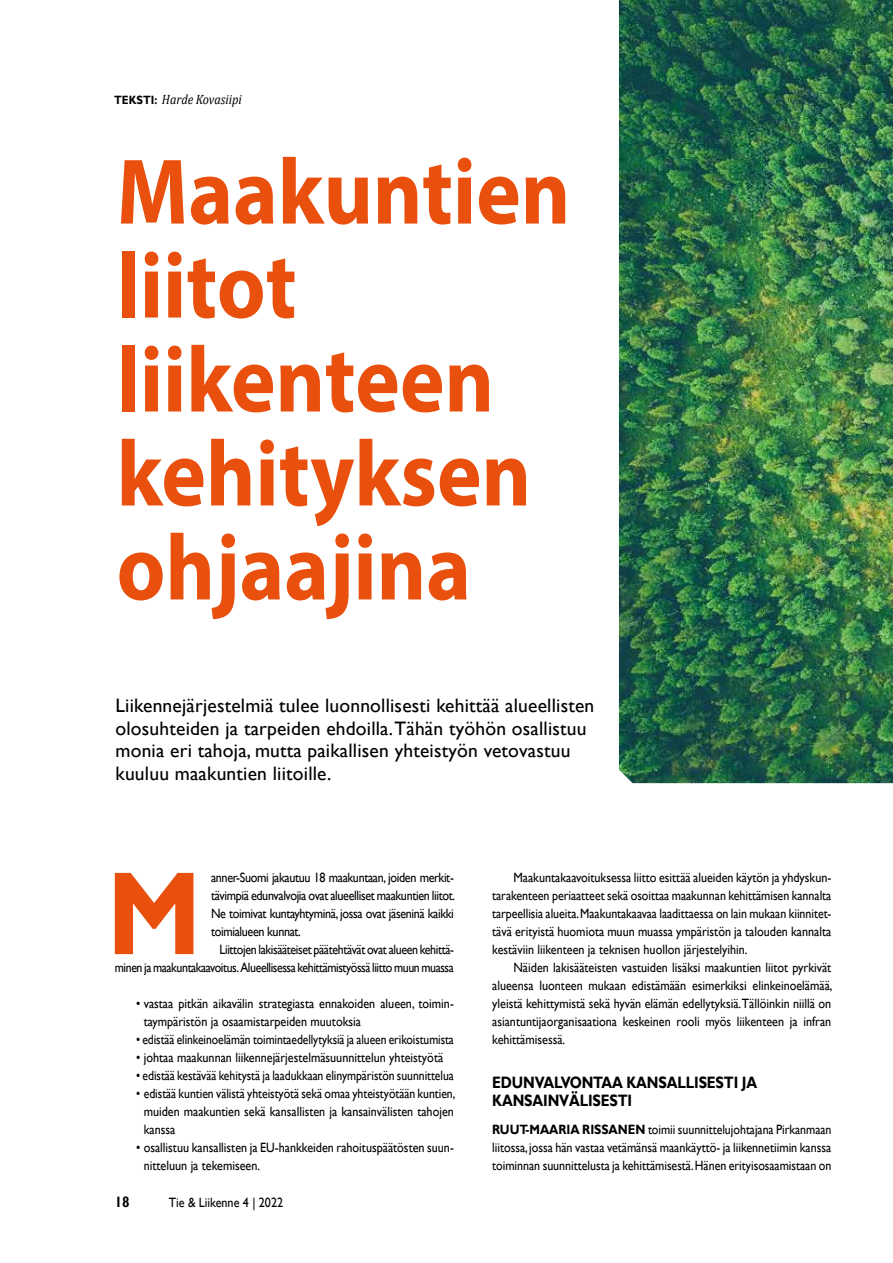
<style>
.page{position:relative;width:893px;height:1263px;background:#fff}
.page>*{position:absolute;margin:0;border:0;box-sizing:border-box;transform-origin:0 0}
.t1{font:700 119.1px "Gill Sans";color:#e9500e;scale:.9 1}
.t2{font:700 93.9px/93.9px "Myriad Pro";color:#e9500e;scale:.9 1}
.t3{font:19.5px/22.5px "Gill Sans";letter-spacing:.01em;color:#000}
.t4{font:700 16.5px/18px "Gill Sans";letter-spacing:-.01em;color:#000;scale:.84 1}
.t5{font:700 15px "Gill Sans";color:#000;scale:.9 1}
.t6{font:13.5px/18px "Gill Sans";color:#000;text-align:justify;scale:.9 1}
.t7{font:13.5px/18px "Gill Sans";color:#000;text-align:justify;scale:.87 1}
.t8{font:13.5px/18px "Gill Sans";color:#000;text-align:justify;scale:.88 1}
.t9{font:13.5px/18px "Gill Sans";letter-spacing:-.03em;color:#000;text-align:right;scale:.89 1}
.t10{font:13.5px "Gill Sans";color:#000;scale:.86 1}
.t11{font:italic 13.5px "Cambria";color:#000;scale:.9 1}
.s1{font-family:"Gill Sans";font-weight:700;font-style:normal;font-size:12px}
.s2{font-weight:700}
</style>
<div class="page">
<img style="left:619px;top:0;width:274px;height:783px">
<p class="t11" style="left:114px;top:90px;width:143px"><span class="s1">TEKSTI:</span> Harde Kovasiipi</p>
<h2 class="t2" style="left:117px;top:142px;width:506px">Maakuntien liitot liikenteen kehityksen ohjaajina</h2>
<h3 class="t3" style="left:115px;top:695px;width:480px">Liikennejärjestelmiä tulee luonnollisesti kehittää alueellisten olosuhteiden ja tarpeiden ehdoilla. Tähän työhön osallistuu monia eri tahoja, mutta paikallisen yhteistyön vetovastuu kuuluu maakuntien liitoille.</h3>
<h1 class="t1" style="left:107px;top:842px;width:107px">M</h1>
<p class="t6" style="left:211px;top:869px;width:273px">anner-Suomi jakautuu 18 maakuntaan, joiden merkit&shy;tävimpiä edunvalvojia ovat alueelliset maakuntien liitot.<br>Ne toimivat kuntayhtyminä, jossa ovat jäseninä kaikki toimialueen kunnat.</p>
<p class="t9" style="left:115px;top:941px;width:383px">Liittojen lakisääteiset päätehtävät ovat alueen kehittä-<br>minen ja maakuntakaavoitus. Alueellisessa kehittämistyössä liitto muun muassa</p>
<p class="t6" style="left:144px;top:995px;width:346px;text-indent:-8px">• vastaa pitkän aikavälin strategiasta ennakoiden alueen, toimin&shy;taympäristön ja osaamistarpeiden muutoksia</p>
<p class="t10" style="left:136px;top:1032px;width:371px">• edistää elinkeinoelämän toimintaedellytyksiä ja alueen erikoistumista</p>
<p class="t6" style="left:136px;top:1049px;width:343px">• johtaa maakunnan liikennejärjestelmäsuunnittelun yhteistyötä</p>
<p class="t7" style="left:136px;top:1067px;width:367px">• edistää kestävää kehitystä ja laadukkaan elinympäristön suunnittelua</p>
<p class="t7" style="left:144px;top:1085px;width:360px;text-indent:-8px">• edistää kuntien välistä yhteistyötä sekä omaa yhteistyötään kuntien, muiden maakuntien sekä kansallisten ja kansainvälisten tahojen kanssa</p>
<p class="t6" style="left:144px;top:1139px;width:346px;text-indent:-8px">• osallistuu kansallisten ja EU-hankkeiden rahoituspäätösten suun&shy;nitteluun ja tekemiseen.</p>
<p class="t5" style="left:115px;top:1193px;width:18px">18</p>
<p class="t6" style="left:169px;top:1194px;width:129px">Tie &amp; Liikenne 4 | 2022</p>
<p class="t6" style="left:492px;top:869px;width:378px;text-indent:21px">Maakuntakaavoituksessa liitto esittää alueiden käytön ja yhdyskun&shy;tarakenteen periaatteet sekä osoittaa maakunnan kehittämisen kannalta tarpeellisia alueita. Maakuntakaavaa laadittaessa on lain mukaan kiinnitet&shy;tävä erityistä huomiota muun muassa ympäristön ja talouden kannalta kestäviin liikenteen ja teknisen huollon järjestelyihin.</p>
<p class="t6" style="left:492px;top:959px;width:380px;text-indent:21px">Näiden lakisääteisten vastuiden lisäksi maakuntien liitot pyrkivät alueensa luonteen mukaan edistämään esimerkiksi elinkeinoelämää, yleistä kehittymistä sekä hyvän elämän edellytyksiä.Tällöinkin niillä on asiantuntijaorganisaationa keskeinen rooli myös liikenteen ja infran kehittämisessä.</p>
<p class="t4" style="left:492px;top:1073px;width:317px">EDUNVALVONTAA KANSALLISESTI JA<br>KANSAINVÄLISESTI</p>
<p class="t8" style="left:492px;top:1121px;width:387px"><span class="s2">RUUT-MAARIA RISSANEN</span> toimii suunnittelujohtajana Pirkanmaan liitossa, jossa hän vastaa vetämänsä maankäyttö- ja liikennetiimin kanssa toiminnan suunnittelusta ja kehittämisestä. Hänen erityisosaamistaan on</p>
</div>
